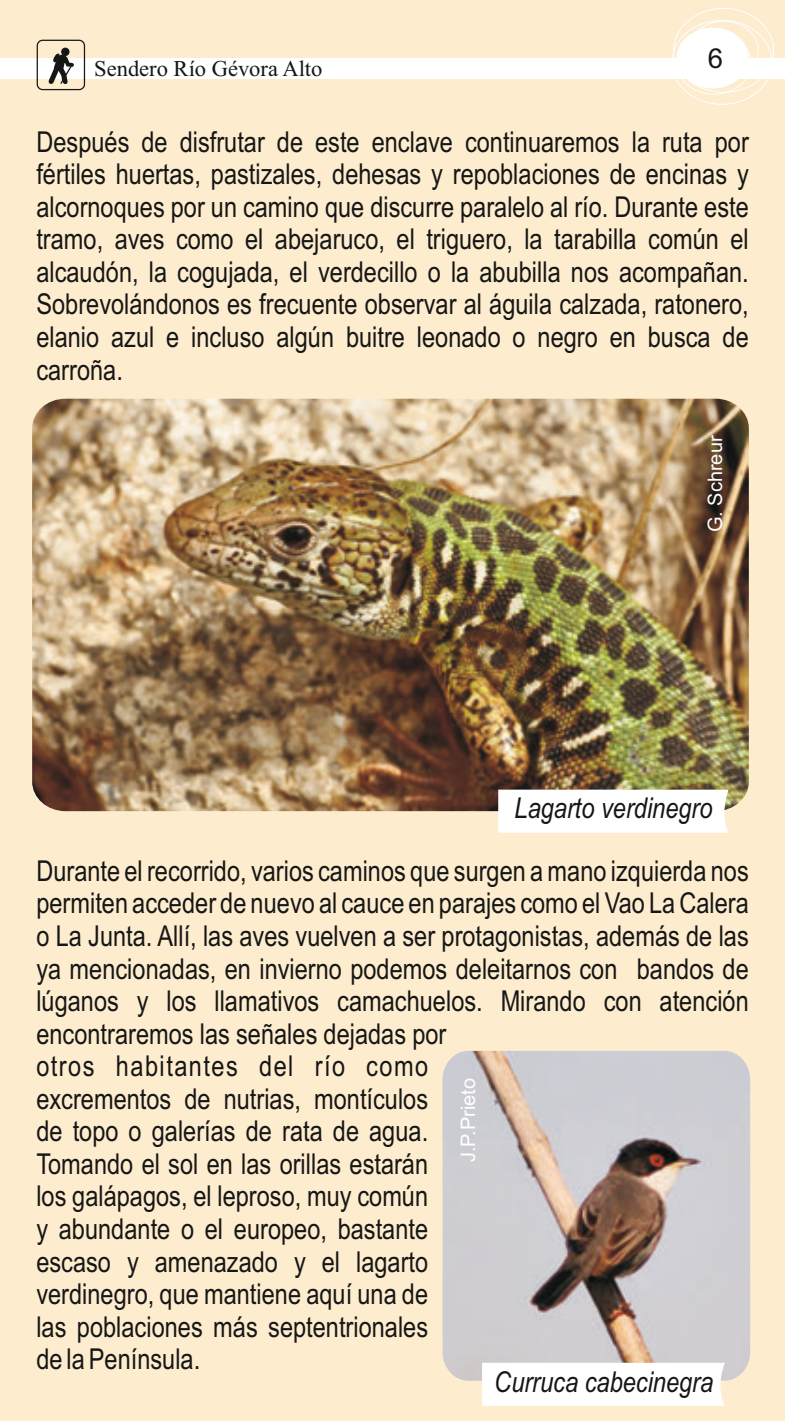
<style>
.page{position:relative;width:785px;height:1421px;background:#fff}
.page>*{position:absolute;margin:0;border:0;box-sizing:border-box;transform-origin:0 0}
.t1{font:28.75px/32.5px "Arial Narrow";color:#151616;text-align:justify}
.t2{font:italic 28.75px "Arial Narrow";color:#151616}
.t3{font:27.5px "Arial";color:#151616}
.t4{font:22.5px "Times New Roman";color:#151616}
.t5{font:20px "Arial";color:#fff}
</style>
<div class="page">
<div style="left:0;top:0;width:784px;height:1421px;background:#fdeccd"></div>
<img style="left:32px;top:399px;width:716px;height:412px">
<div style="left:498px;top:790px;width:230px;height:43px;background:#fff"></div>
<img style="left:442px;top:1051px;width:308px;height:330px">
<div style="left:482px;top:1363px;width:242px;height:43px;background:#fff"></div>
<div style="left:0;top:58px;width:784px;height:21px;background:#fff"></div>
<div style="left:37px;top:40px;width:48px;height:50px;border:1px solid #151616;border-radius:5px"></div>
<div style="left:61px;top:48px;width:8px;height:8px;background:#151616;border:1px solid #151616;border-radius:50%"></div>
<svg style="left:48px;top:53px;width:26px;height:31px"></svg>
<div style="left:676px;top:28px;width:72px;height:60px;background:#fff;border:1px solid #fff;border-radius:50%"></div>
<div style="left:688px;top:21px;width:70px;height:59px;border:1px solid #fff;border-radius:50%"></div>
<p class="t4" style="left:94px;top:61px;width:230px">Sendero Río Gévora Alto</p>
<p class="t3" style="left:708px;top:48px;width:17px">6</p>
<p class="t1" style="left:36px;top:128px;width:714px">Después de disfrutar de este enclave continuaremos la ruta por fértiles huertas, pastizales, dehesas y repoblaciones de encinas y alcornoques por un camino que discurre paralelo al río. Durante este tramo, aves como el abejaruco, el triguero, la tarabilla común el alcaudón, la cogujada, el verdecillo o la abubilla nos acompañan.<br>Sobrevolándonos es frecuente observar al águila calzada, ratonero, elanio azul e incluso algún buitre leonado o negro en busca de carroña.</p>
<p class="t5" style="left:707px;top:532px;width:98px;rotate:-90deg">G. Schreur</p>
<p class="t2" style="left:514px;top:797px;width:199px">Lagarto verdinegro</p>
<p class="t1" style="left:36px;top:857px;width:714px;text-align:left">Durante el recorrido, varios caminos que surgen a mano izquierda nos permiten acceder de nuevo al cauce en parajes como el Vao La Calera o La Junta. Allí, las aves vuelven a ser protagonistas, además de las ya mencionadas, en invierno podemos deleitarnos con bandos de lúganos y los llamativos camachuelos. Mirando con atención encontraremos las señales dejadas por<br>otros habitantes del río como<br>excrementos de nutrias, montículos<br>de topo o galerías de rata de agua.<br>Tomando el sol en las orillas estarán<br>los galápagos, el leproso, muy común<br>y abundante o el europeo, bastante<br>escaso y amenazado y el lagarto<br>verdinegro, que mantiene aquí una de<br>las poblaciones más septentrionales<br>de la Península.</p>
<p class="t5" style="left:460px;top:1162px;width:86px;rotate:-90deg">J.P.Prieto</p>
<p class="t2" style="left:494px;top:1371px;width:220px">Curruca cabecinegra</p>
</div>
